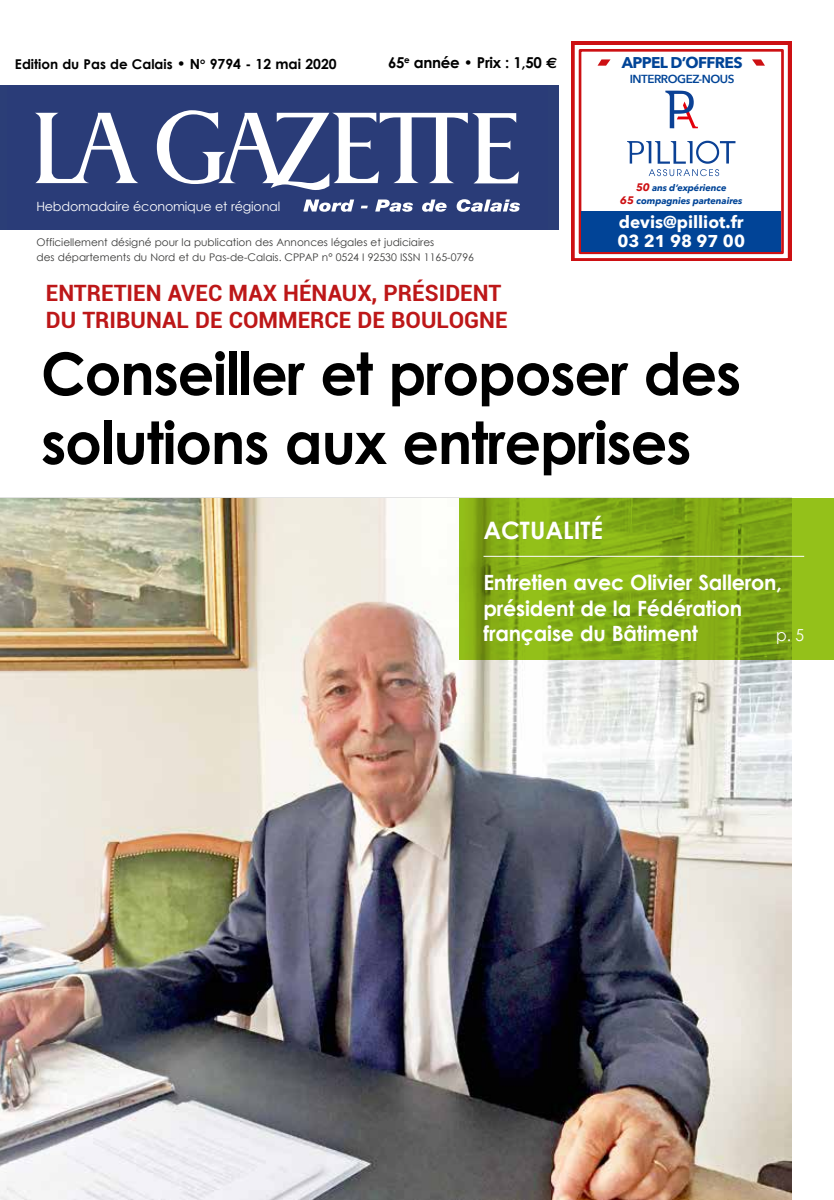
<style>
.page{position:relative;width:834px;height:1200px;background:#fff}
.page>*{position:absolute;margin:0;border:0;box-sizing:border-box;transform-origin:0 0}
.t1{font:700 58.5px/69px "Century Gothic";letter-spacing:-.02em;color:#000}
.t2{font:700 24px "Century Gothic";color:#fff}
.t3{font:700 22.5px/27px "Roboto";color:#bd1718}
.t4{font:700 21px/25.2px "Century Gothic";letter-spacing:-.01em;color:#fff}
.t5{font:700 17.1px/18.8px "Avenir Next";color:#fff}
.t6{font:16.5px "Century Gothic";color:#fff;scale:.95 1}
.t7{font:700 15.6px "Avenir Next";letter-spacing:-.04em;color:#014497}
.t8{font:700 15px "Century Gothic";letter-spacing:-.02em;color:#000}
.t9{font:700 13.5px "Century Gothic";color:#000}
.t10{font:12.75px "Century Gothic";letter-spacing:-.015em;color:#fff}
.t11{font:600 11.7px "Avenir Next";letter-spacing:-.04em;color:#014497}
.t12{font:10.5px/15px "Century Gothic";color:#3a3a39}
.t13{font:italic 700 9.3px/13px "Avenir Next";letter-spacing:-.01em;color:#014497;text-align:center}
.s1{font-size:15px}
.s2{font-size:13.95px}
.s3{font-family:"Euro Sans"}
.s4{font-size:10.8px;color:#cd1013}
</style>
<div class="page">
<img style="left:0;top:498px;width:791px;height:701px">
<div style="left:0;top:85px;width:558px;height:145px;background:#2b3e77"></div>
<svg style="left:35px;top:113px;width:103px;height:70px"></svg>
<svg style="left:157px;top:110px;width:362px;height:80px"></svg>
<svg style="left:303px;top:199px;width:51px;height:13px"></svg>
<svg style="left:361px;top:205px;width:7px;height:3px"></svg>
<svg style="left:375px;top:199px;width:38px;height:13px"></svg>
<svg style="left:422px;top:199px;width:24px;height:13px"></svg>
<svg style="left:456px;top:199px;width:64px;height:13px"></svg>
<svg style="left:571px;top:41px;width:220px;height:220px"></svg>
<div style="left:578px;top:49px;width:205px;height:205px;border:3px solid #cd1013"></div>
<div style="left:581px;top:210px;width:200px;height:41px;background:#014497"></div>
<svg style="left:627px;top:141px;width:108px;height:35px"></svg>
<svg style="left:665px;top:91px;width:32px;height:37px"></svg>
<svg style="left:597px;top:59px;width:13px;height:7px"></svg>
<svg style="left:751px;top:59px;width:13px;height:7px"></svg>
<svg style="left:459px;top:497px;width:374px;height:162px;background:#85ae18"></svg>
<hr style="left:483px;top:556px;width:321px;height:1px;background:#fff">
<p class="t9" style="left:15px;top:56px;width:323px">Edition du Pas de Calais <span class="s1">•</span> <span class="s2">N</span><sup>o</sup> <span class="s2">9794 - 12 mai 2020</span></p>
<p class="t10" style="left:36px;top:199px;width:245px">Hebdomadaire économique et régional</p>
<h3 class="t8" style="left:388px;top:53px;width:171px">65<sup>e</sup> année • Prix : 1,50 <span class="s3">€</span></h3>
<p class="t12" style="left:37px;top:235px;width:439px">Officiellement désigné pour la publication des Annonces légales et judiciaires<br>des départements du Nord et du Pas-de-Calais. CPPAP n° 0524 I 92530 ISSN 1165-0796</p>
<h3 class="t7" style="left:621px;top:49px;width:122px">APPEL D’OFFRES</h3>
<p class="t11" style="left:629px;top:69px;width:106px">INTERROGEZ-NOUS</p>
<p class="t13" style="left:620px;top:181px;width:124px"><span class="s4">50</span> ans d’expérience<br><span class="s4">65</span> compagnies partenaires</p>
<h3 class="t5" style="left:617px;top:212px;width:129px">devis@pilliot.fr<br>03 21 98 97 00</h3>
<h3 class="t3" style="left:46px;top:278px;width:463px">ENTRETIEN AVEC MAX HÉNAUX, PRÉSIDENT<br>DU TRIBUNAL DE COMMERCE DE BOULOGNE</h3>
<h1 class="t1" style="left:41px;top:338px;width:701px">Conseiller et proposer des solutions aux entreprises</h1>
<h2 class="t2" style="left:483px;top:515px;width:121px">ACTUALITÉ</h2>
<h3 class="t4" style="left:483px;top:569px;width:300px">Entretien avec Olivier Salleron, président de la Fédération française du Bâtiment</h3>
<h3 class="t6" style="left:776px;top:624px;width:31px">p. 5</h3>
</div>
